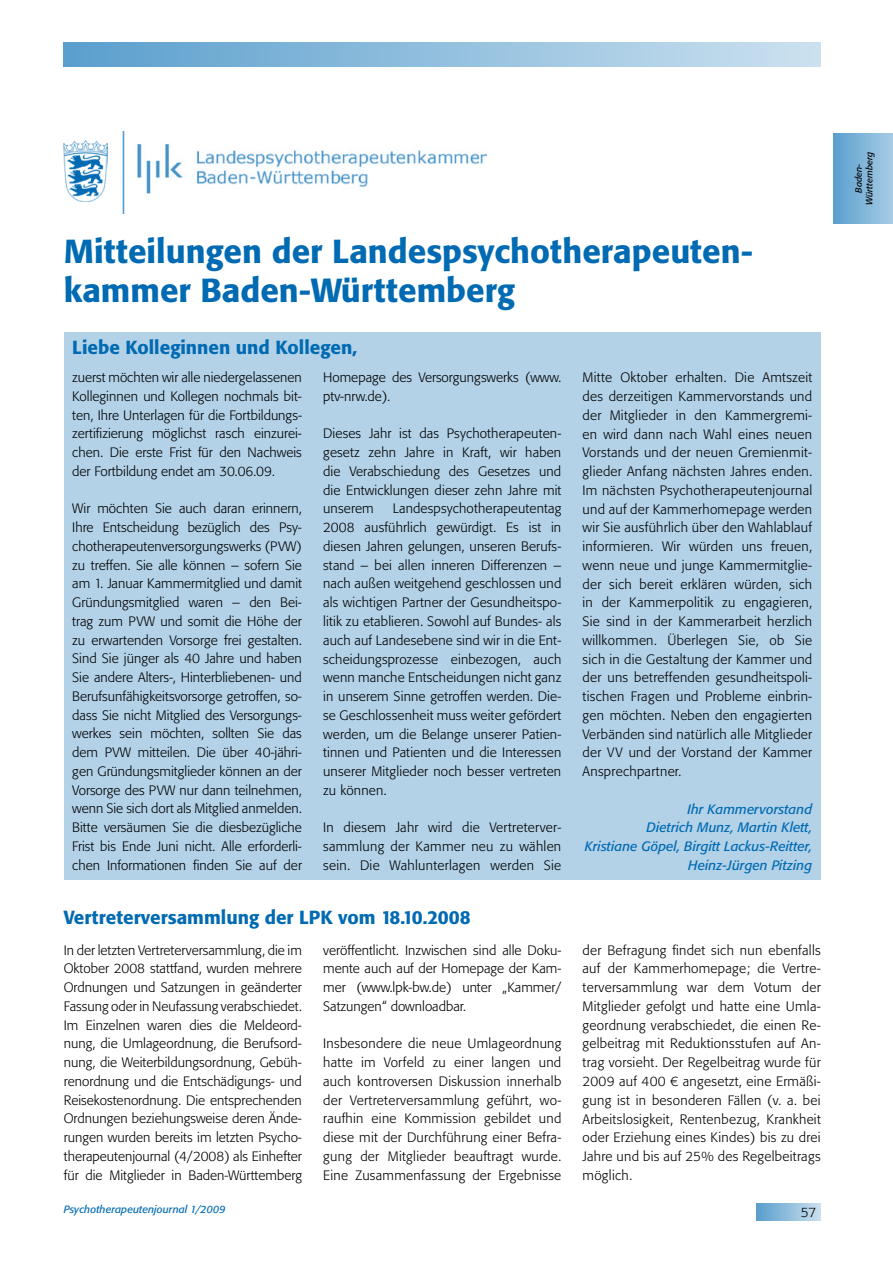
<style>
.page{position:relative;width:893px;height:1263px;background:#fff}
.page>*{position:absolute;margin:0;border:0;box-sizing:border-box;transform-origin:0 0}
.t1{font:500 33px/39.6px "Tn T Form BSK";color:#006ab2}
.t2{font:500 18.75px "Tn T Form BSK";color:#006ab2}
.t3{font:300 13.5px/18.8px "Tn T Form BSK";letter-spacing:.01em;color:#000;text-align:justify}
.t4{font:italic 13.5px/18.8px "Tn T Form BSK";color:#006ab2;text-align:right}
.t5{font:italic 10.5px "Tn T Form BSK";color:#006ab2}
.t6{font:italic 9px/10.8px "Tn T Form BSK";color:#000;text-align:center}
</style>
<div class="page">
<div style="left:64px;top:43px;width:757px;height:24px;background:linear-gradient(to right,#5a9fcd,#cce1f0)"></div>
<div style="left:757px;top:1203px;width:64px;height:17px;background:linear-gradient(to right,#5a9fcd,#c9dfef)"></div>
<div style="left:833px;top:133px;width:60px;height:91px;background:linear-gradient(to right,#599ecd,#a6cbe4)"></div>
<img style="left:64px;top:140px;width:43px;height:61px">
<img style="left:122px;top:132px;width:365px;height:82px">
<div style="left:64px;top:332px;width:756px;height:548px;background:#b3d2e8"></div>
<h1 class="t1" style="left:64px;top:231px;width:689px">Mitteilungen der Landespsychotherapeuten&shy;kammer Baden-Württemberg</h1>
<h2 class="t2" style="left:72px;top:336px;width:286px">Liebe Kolleginnen und Kollegen,</h2>
<p class="t3" style="left:72px;top:368px;width:231px">zuerst möchten wir alle niedergelassenen Kolleginnen und Kollegen nochmals bit&shy;ten, Ihre Unterlagen für die Fortbildungs&shy;zertifizierung möglichst rasch einzurei&shy;chen. Die erste Frist für den Nachweis der Fortbildung endet am 30.06.09.</p>
<p class="t3" style="left:72px;top:499px;width:231px">Wir möchten Sie auch daran erinnern, Ihre Entscheidung bezüglich des Psy&shy;chotherapeutenversorgungswerks (PVW) zu treffen. Sie alle können – sofern Sie am 1. Januar Kammermitglied und damit Gründungsmitglied waren – den Bei&shy;trag zum PVW und somit die Höhe der zu erwartenden Vorsorge frei gestalten.<br>Sind Sie jünger als 40 Jahre und haben Sie andere Alters-, Hinterbliebenen- und Berufsunfähigkeitsvorsorge getroffen, so&shy;dass Sie nicht Mitglied des Versorgungs&shy;werkes sein möchten, sollten Sie das dem PVW mitteilen. Die über 40-jähri&shy;gen Gründungsmitglieder können an der Vorsorge des PVW nur dann teilnehmen, wenn Sie sich dort als Mitglied anmelden.<br>Bitte versäumen Sie die diesbezügliche Frist bis Ende Juni nicht. Alle erforderli&shy;chen Informationen finden Sie auf der</p>
<p class="t3" style="left:323px;top:368px;width:240px">Homepage des Versorgungswerks (www. ptv-nrw.de).</p>
<p class="t3" style="left:323px;top:424px;width:240px">Dieses Jahr ist das Psychotherapeuten&shy;gesetz zehn Jahre in Kraft, wir haben die Verabschiedung des Gesetzes und die Entwicklungen dieser zehn Jahre mit unserem</p>
<p class="t3" style="left:323px;top:499px;width:240px;text-indent:70px">Landespsychotherapeutentag 2008 ausführlich gewürdigt. Es ist in diesen Jahren gelungen, unseren Berufs&shy;stand – bei allen inneren Differenzen – nach außen weitgehend geschlossen und als wichtigen Partner der Gesundheitspo&shy;litik zu etablieren. Sowohl auf Bundes- als auch auf Landesebene sind wir in die Ent&shy;scheidungsprozesse einbezogen, auch wenn manche Entscheidungen nicht ganz in unserem Sinne getroffen werden. Die&shy;se Geschlossenheit muss weiter gefördert werden, um die Belange unserer Patien&shy;tinnen und Patienten und die Interessen unserer Mitglieder noch besser vertreten zu können.</p>
<p class="t3" style="left:323px;top:818px;width:240px">In diesem Jahr wird die Vertreterver&shy;sammlung der Kammer neu zu wählen sein. Die Wahlunterlagen werden Sie</p>
<h2 class="t2" style="left:64px;top:906px;width:408px">Vertreterversammlung der LPK vom 18.10.2008</h2>
<p class="t3" style="left:64px;top:941px;width:240px">In der letzten Vertreterversammlung, die im Oktober 2008 stattfand, wurden mehrere Ordnungen und Satzungen in geänderter Fassung oder in Neufassung verabschiedet.<br>Im Einzelnen waren dies die Meldeord&shy;nung, die Umlageordnung, die Berufsord&shy;nung, die Weiterbildungsordnung, Gebüh&shy;renordnung und die Entschädigungs- und Reisekostenordnung. Die entsprechenden Ordnungen beziehungsweise deren Ände&shy;rungen wurden bereits im letzten Psycho&shy;therapeutenjournal (4/2008) als Einhefter für die Mitglieder in Baden-Württemberg</p>
<p class="t3" style="left:323px;top:941px;width:240px">veröffentlicht. Inzwischen sind alle Doku&shy;mente auch auf der Homepage der Kam&shy;mer (www.lpk-bw.de) unter „Kammer/ Satzungen“ downloadbar.</p>
<p class="t3" style="left:323px;top:1034px;width:240px">Insbesondere die neue Umlageordnung hatte im Vorfeld zu einer langen und auch kontroversen Diskussion innerhalb der Vertreterversammlung geführt, wo&shy;raufhin eine Kommission gebildet und diese mit der Durchführung einer Befra&shy;gung der Mitglieder beauftragt wurde.<br>Eine Zusammenfassung der Ergebnisse</p>
<p class="t3" style="left:583px;top:368px;width:231px">Mitte Oktober erhalten. Die Amtszeit des derzeitigen Kammervorstands und der Mitglieder in den Kammergremi&shy;en wird dann nach Wahl eines neuen Vorstands und der neuen Gremienmit&shy;glieder Anfang nächsten Jahres enden.<br>Im nächsten Psychotherapeutenjournal und auf der Kammerhomepage werden wir Sie ausführlich über den Wahlablauf informieren. Wir würden uns freuen, wenn neue und junge Kammermitglie&shy;der sich bereit erklären würden, sich in der Kammerpolitik zu engagieren, Sie sind in der Kammerarbeit herzlich willkommen. Überlegen Sie, ob Sie sich in die Gestaltung der Kammer und der uns betreffenden gesundheitspoli&shy;tischen Fragen und Probleme einbrin&shy;gen möchten. Neben den engagierten Verbänden sind natürlich alle Mitglieder der VV und der Vorstand der Kammer Ansprechpartner.</p>
<p class="t4" style="left:585px;top:799px;width:229px">Ihr Kammervorstand<br>Dietrich Munz, Martin Klett,<br>Kristiane Göpel, Birgitt Lackus-Reitter,<br>Heinz-Jürgen Pitzing</p>
<p class="t3" style="left:583px;top:941px;width:240px">der Befragung findet sich nun ebenfalls auf der Kammerhomepage; die Vertre&shy;terversammlung war dem Votum der Mitglieder gefolgt und hatte eine Umla&shy;geordnung verabschiedet, die einen Re&shy;gelbeitrag mit Reduktionsstufen auf An&shy;trag vorsieht. Der Regelbeitrag wurde für 2009 auf 400 € angesetzt, eine Ermäßi&shy;gung ist in besonderen Fällen (v. a. bei Arbeitslosigkeit, Rentenbezug, Krankheit oder Erziehung eines Kindes) bis zu drei Jahre und bis auf 25% des Regelbeitrags möglich.</p>
<p class="t5" style="left:64px;top:1203px;width:163px">Psychotherapeutenjournal 1/2009</p>
<p class="t3" style="left:801px;top:1202px;width:17px">57</p>
<p class="t6" style="left:853px;top:205px;width:55px;rotate:-90deg">Baden-<br>Württemberg</p>
</div>
